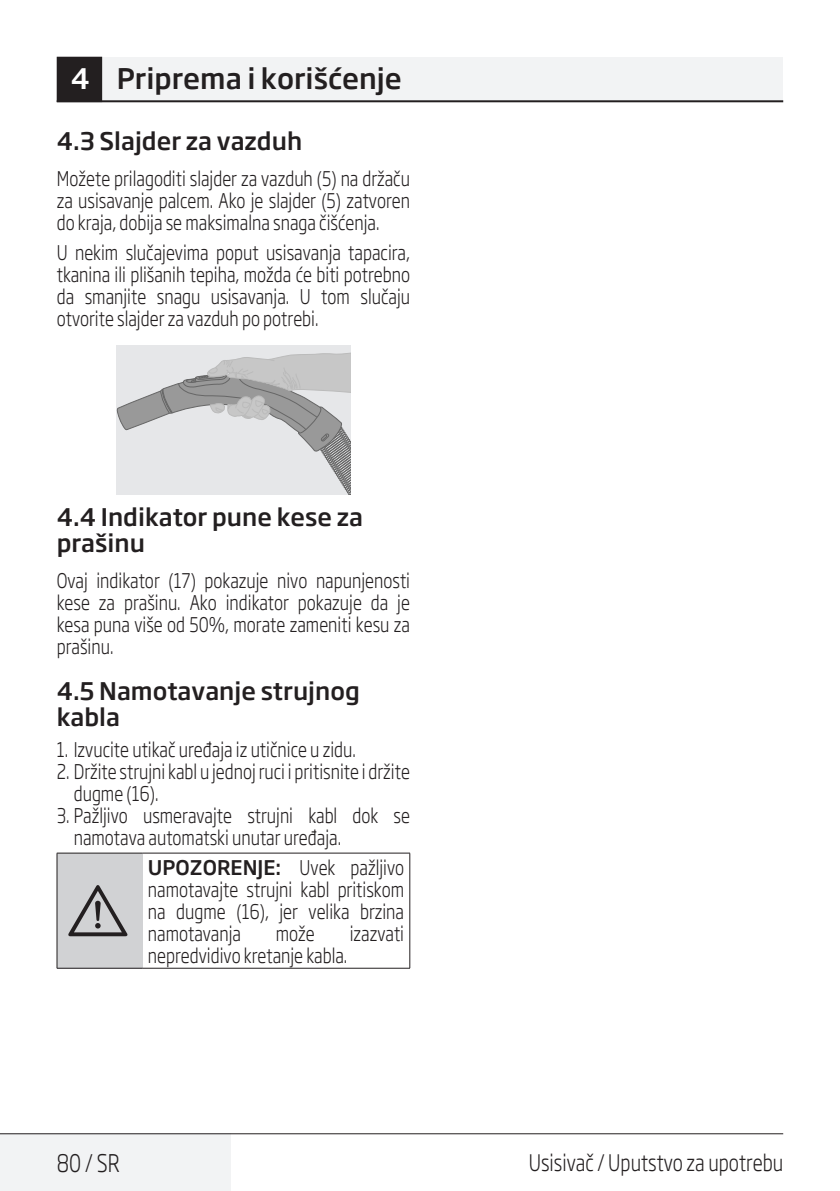
<style>
.page{position:relative;width:840px;height:1191px;background:#fff}
.page>*{position:absolute;margin:0;border:0;box-sizing:border-box;transform-origin:0 0}
.t1{font:64px "ZIWARNUN";color:#231f20}
.Unite_Baslik_Icerik{font:500 28px "Soho Gothic Pro";color:#231f20}
.Alt_Baslik_Icerik{font:500 24px/26px "Soho Gothic Pro";color:#231f20}
.t2{font:300 24px "Soho Gothic Pro";color:#231f20;scale:.8 1}
.t3{font:300 22.4px "Soho Gothic Pro";color:#231f20;scale:.8 1}
.Duz_Metin{font:300 20px/22px "Soho Gothic Pro";color:#231f20;text-align:justify;scale:.8 1}
.s1{color:#fff}
.s2{font-weight:500}
</style>
<div class="page">
<div style="left:0;top:1133px;width:230px;height:58px;background:#f2f3f4"></div>
<hr style="left:0;top:1133px;width:782px;height:1px;background:#231f20">
<div style="left:57px;top:57px;width:725px;height:45px;background:#f2f3f4"></div>
<hr style="left:57px;top:100px;width:725px;height:2px;background:#231f20">
<div style="left:58px;top:58px;width:43px;height:43px;background:#231f20"></div>
<div style="left:57px;top:57px;width:45px;height:45px;border:2px solid #231f20"></div>
<svg style="left:117px;top:346px;width:234px;height:149px;background:#cfcfd1"></svg>
<div style="left:57px;top:853px;width:85px;height:115px;background:#d1d2d4"></div>
<hr style="left:142px;top:852px;width:268px;height:1px;background:#231f20">
<hr style="left:409px;top:853px;width:1px;height:115px;background:#231f20">
<hr style="left:142px;top:968px;width:268px;height:1px;background:#231f20">
<hr style="left:57px;top:968px;width:85px;height:1px;background:#231f20">
<hr style="left:57px;top:852px;width:85px;height:1px;background:#231f20">
<hr style="left:57px;top:853px;width:1px;height:115px;background:#231f20">
<p class="Unite_Baslik_Icerik" style="left:71px;top:56px;width:332px"><span class="s1">4</span> Priprema i korišćenje</p>
<p class="Alt_Baslik_Icerik" style="left:57px;top:126px;width:247px">4.3 Slajder za vazduh</p>
<p class="Duz_Metin" style="left:57px;top:166px;width:443px">Možete prilagoditi slajder za vazduh (5) na držaču za usisavanje palcem. Ako je slajder (5) zatvoren do kraja, dobija se maksimalna snaga čišćenja.</p>
<p class="Duz_Metin" style="left:57px;top:241px;width:443px">U nekim slučajevima poput usisavanja tapacira, tkanina ili plišanih tepiha, možda će biti potrebno da smanjite snagu usisavanja. U tom slučaju otvorite slajder za vazduh po potrebi.</p>
<p class="Alt_Baslik_Icerik" style="left:57px;top:503px;width:307px">4.4 Indikator pune kese za prašinu</p>
<p class="Duz_Metin" style="left:57px;top:569px;width:443px">Ovaj indikator (17) pokazuje nivo napunjenosti kese za prašinu. Ako indikator pokazuje da je kesa puna više od 50%, morate zameniti kesu za prašinu.</p>
<p class="Alt_Baslik_Icerik" style="left:57px;top:677px;width:304px">4.5 Namotavanje strujnog kabla</p>
<p class="Duz_Metin" style="left:57px;top:737px;width:375px">1. Izvucite utikač uređaja iz utičnice u zidu.</p>
<p class="Duz_Metin" style="left:74px;top:759px;width:421px;text-indent:-17px">2. Držite strujni kabl u jednoj ruci i pritisnite i držite dugme (16).</p>
<p class="Duz_Metin" style="left:74px;top:803px;width:421px;text-indent:-17px">3. Pažljivo usmeravajte strujni kabl dok se namotava automatski unutar uređaja.</p>
<p class="t1" style="left:68px;top:876px;width:63px">A</p>
<p class="Duz_Metin" style="left:148px;top:855px;width:321px"><span class="s2">UPOZORENJE:</span> Uvek pažljivo namotavajte strujni kabl pritiskom na dugme (16), jer velika brzina namotavanja</p>
<p class="Duz_Metin" style="left:276px;top:921px;width:50px">može</p>
<p class="Duz_Metin" style="left:349px;top:921px;width:69px">izazvati</p>
<p class="Duz_Metin" style="left:148px;top:943px;width:250px">nepredvidivo kretanje kabla.</p>
<p class="t2" style="left:57px;top:1144px;width:80px">80 / SR</p>
<p class="t3" style="left:528px;top:1145px;width:319px">Usisivač / Uputstvo za upotrebu</p>
</div>
